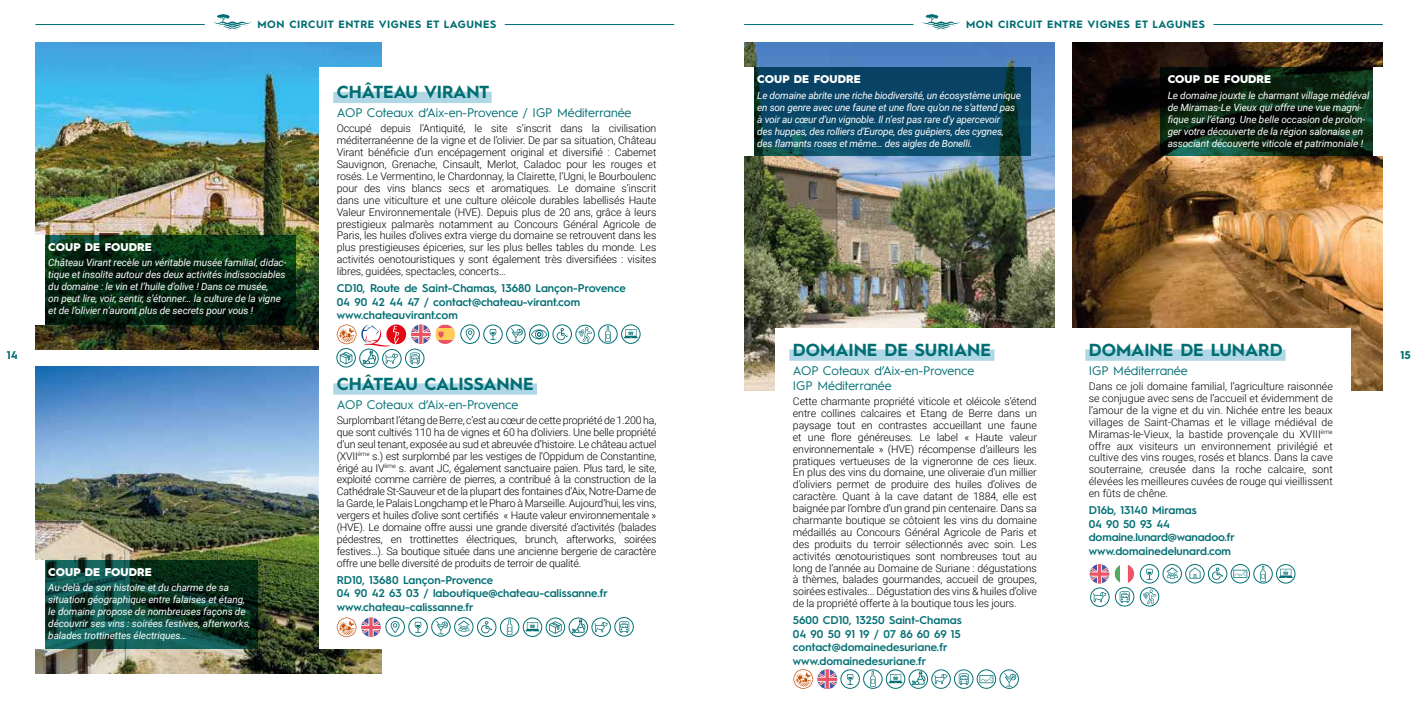
<style>
.page{position:relative;width:1418px;height:709px;background:#fff}
.page>*{position:absolute;margin:0;border:0;box-sizing:border-box;transform-origin:0 0}
.t1{font:700 17.5px "Hurme Geometric Sans 1";color:#006e73}
.t2{font:12.5px/15px "Hurme Geometric Sans 1";color:#006e73}
.t3{font:600 11.25px/13.5px "Hurme Geometric Sans 1";color:#006e73}
.t4{font:900 11.25px "Hurme Geometric Sans 1";color:#fff}
.t5{font:700 11.25px "Hurme Geometric Sans 1";color:#006e73}
.t6{font:300 10.62px/11.9px "Roboto";letter-spacing:-.01em;color:#000;text-align:justify}
.t7{font:700 10.62px "Hurme Geometric Sans 1";letter-spacing:.05em;color:#006e73}
.t8{font:italic 10px/12px "Roboto";letter-spacing:-.01em;color:#fff}
</style>
<div class="page">
<img style="left:35px;top:43px;width:346px;height:306px">
<img style="left:35px;top:367px;width:346px;height:306px">
<img style="left:744px;top:43px;width:310px;height:347px">
<img style="left:1072px;top:43px;width:310px;height:347px">
<hr style="left:35px;top:24px;width:170px;height:1px;background:#006e73">
<hr style="left:744px;top:24px;width:169px;height:1px;background:#006e73">
<hr style="left:505px;top:24px;width:169px;height:1px;background:#006e73">
<hr style="left:1213px;top:24px;width:169px;height:1px;background:#006e73">
<svg style="left:213px;top:14px;width:39px;height:15px"></svg>
<svg style="left:922px;top:14px;width:38px;height:15px"></svg>
<div style="left:319px;top:67px;width:354px;height:581px;background:#fff"></div>
<div style="left:775px;top:328px;width:575px;height:68px;background:#fff"></div>
<svg style="left:44px;top:235px;width:252px;height:89px"></svg>
<svg style="left:44px;top:560px;width:213px;height:88px"></svg>
<div style="left:0;top:235px;width:44px;height:89px;background:#fff"></div>
<div style="left:0;top:560px;width:44px;height:88px;background:#fff"></div>
<svg style="left:1160px;top:67px;width:213px;height:89px"></svg>
<div style="left:1373px;top:67px;width:44px;height:89px;background:#fff"></div>
<svg style="left:753px;top:67px;width:277px;height:89px;fill:#094667"></svg>
<div style="left:709px;top:67px;width:44px;height:89px;background:#fff"></div>
<div style="left:333px;top:92px;width:158px;height:11px;background:#afd7e5"></div>
<div style="left:333px;top:383px;width:204px;height:11px;background:#afd7e5"></div>
<div style="left:789px;top:349px;width:205px;height:12px;background:#afd7e5"></div>
<div style="left:1085px;top:349px;width:200px;height:12px;background:#afd7e5"></div>
<svg style="left:337px;top:617px;width:297px;height:20px"></svg>
<svg style="left:336px;top:324px;width:304px;height:44px"></svg>
<svg style="left:1089px;top:564px;width:206px;height:43px"></svg>
<svg style="left:793px;top:669px;width:225px;height:20px"></svg>
<p class="t7" style="left:257px;top:17px;width:240px">MON CIRCUIT ENTRE VIGNES ET LAGUNES</p>
<p class="t7" style="left:966px;top:17px;width:240px">MON CIRCUIT ENTRE VIGNES ET LAGUNES</p>
<p class="t4" style="left:48px;top:239px;width:105px">COUP DE FOUDRE</p>
<p class="t8" style="left:48px;top:256px;width:240px">Château Virant recèle un véritable musée familial, didac&shy;tique et insolite autour des deux activités indissociables du domaine : le vin et l’huile d’olive ! Dans ce musée,<br>on peut lire, voir, sentir, s’étonner… la culture de la vigne et de l’olivier n’auront plus de secrets pour vous !</p>
<h1 class="t1" style="left:337px;top:80px;width:154px">CHÂTEAU VIRANT</h1>
<p class="t2" style="left:337px;top:104px;width:296px">AOP Coteaux d’Aix-en-Provence / IGP Méditerranée</p>
<p class="t6" style="left:337px;top:122px;width:321px">Occupé depuis l’Antiquité, le site s’inscrit dans la civilisation méditerranéenne de la vigne et de l’olivier. De par sa situation, Château Virant bénéficie d’un encépagement original et diversifié : Cabernet Sauvignon, Grenache, Cinsault, Merlot, Caladoc pour les rouges et rosés. Le Vermentino, le Chardonnay, la Clairette, l’Ugni, le Bourboulenc pour des vins blancs secs et aromatiques. Le domaine s’inscrit dans une viticulture et une culture oléicole durables labellisés Haute Valeur Environnementale (HVE). Depuis plus de 20 ans, grâce à leurs prestigieux palmarès notamment au Concours Général Agricole de Paris, les huiles d’olives extra vierge du domaine se retrouvent dans les plus prestigieuses épiceries, sur les plus belles tables du monde. Les activités oenotouristiques y sont également très diversifiées : visites libres, guidées, spectacles, concerts…</p>
<p class="t3" style="left:337px;top:281px;width:290px">CD10, Route de Saint-Chamas, 13680 Lançon-Provence<br>04 90 42 44 47 / contact@chateau-virant.com www.chateauvirant.com</p>
<p class="t4" style="left:757px;top:71px;width:105px">COUP DE FOUDRE</p>
<p class="t8" style="left:757px;top:89px;width:265px">Le domaine abrite une riche biodiversité, un écosystème unique en son genre avec une faune et une flore qu’on ne s’attend pas à voir au cœur d’un vignoble. Il n’est pas rare d’y apercevoir<br>des huppes, des rolliers d’Europe, des guêpiers, des cygnes, des flamants roses et même… des aigles de Bonelli.</p>
<p class="t4" style="left:1167px;top:71px;width:105px">COUP DE FOUDRE</p>
<p class="t8" style="left:1167px;top:89px;width:203px">Le domaine jouxte le charmant village médiéval de Miramas-Le Vieux qui offre une vue magni&shy;fique sur l’étang. Une belle occasion de prolon&shy;ger votre découverte de la région salonaise en associant découverte viticole et patrimoniale !</p>
<h1 class="t1" style="left:793px;top:338px;width:199px">DOMAINE DE SURIANE</h1>
<p class="t2" style="left:793px;top:362px;width:183px">AOP Coteaux d’Aix-en-Provence<br>IGP Méditerranée</p>
<p class="t6" style="left:793px;top:395px;width:245px">Cette charmante propriété viticole et oléicole s’étend entre collines calcaires et Etang de Berre dans un paysage tout en contrastes accueillant une faune et une flore généreuses. Le label « Haute valeur environnementale » (HVE) récompense d’ailleurs les pratiques vertueuses de la vigneronne de ces lieux.<br>En plus des vins du domaine, une oliveraie d’un millier d’oliviers permet de produire des huiles d’olives de caractère. Quant à la cave datant de 1884, elle est baignée par l’ombre d’un grand pin centenaire. Dans sa charmante boutique se côtoient les vins du domaine médaillés au Concours Général Agricole de Paris et des produits du terroir sélectionnés avec soin. Les activités œnotouristiques sont nombreuses tout au long de l’année au Domaine de Suriane : dégustations à thèmes, balades gourmandes, accueil de groupes, soirées estivales... Dégustation des vins &amp; huiles d’olive de la propriété offerte à la boutique tous les jours.</p>
<p class="t3" style="left:793px;top:612px;width:170px">5600 CD10, 13250 Saint-Chamas<br>04 90 50 91 19 / 07 86 60 69 15 contact@domainedesuriane.fr www.domainedesuriane.fr</p>
<h1 class="t1" style="left:1088px;top:338px;width:195px">DOMAINE DE LUNARD</h1>
<p class="t2" style="left:1088px;top:362px;width:100px">IGP Méditerranée</p>
<p class="t6" style="left:1088px;top:380px;width:245px">Dans ce joli domaine familial, l’agriculture raisonnée se conjugue avec sens de l’accueil et évidemment de l’amour de la vigne et du vin. Nichée entre les beaux villages de Saint-Chamas et le village médiéval de Miramas-le-Vieux, la bastide provençale du XVIII<sup>ème </sup>offre aux visiteurs un environnement privilégié et cultive des vins rouges, rosés et blancs. Dans la cave souterraine, creusée dans la roche calcaire, sont élevées les meilleures cuvées de rouge qui vieillissent en fûts de chêne.</p>
<p class="t3" style="left:1088px;top:502px;width:147px">D16b, 13140 Miramas<br>04 90 50 93 44 domaine.lunard@wanadoo.fr www.domainedelunard.com</p>
<p class="t5" style="left:7px;top:347px;width:13px">14</p>
<p class="t5" style="left:1400px;top:347px;width:12px">15</p>
<h1 class="t1" style="left:337px;top:371px;width:198px">CHÂTEAU CALISSANNE</h1>
<p class="t2" style="left:337px;top:396px;width:183px">AOP Coteaux d’Aix-en-Provence</p>
<p class="t6" style="left:337px;top:414px;width:321px">Surplombant l’étang de Berre, c’est au cœur de cette propriété de 1.200 ha, que sont cultivés 110 ha de vignes et 60 ha d’oliviers. Une belle propriété d’un seul tenant, exposée au sud et abreuvée d’histoire. Le château actuel (XVII<sup>ème</sup> s.) est surplombé par les vestiges de l’Oppidum de Constantine, érigé au IV<sup>ème</sup> s. avant JC, également sanctuaire païen. Plus tard, le site, exploité comme carrière de pierres, a contribué à la construction de la Cathédrale St-Sauveur et de la plupart des fontaines d’Aix, Notre-Dame de la Garde, le Palais Longchamp et le Pharo à Marseille. Aujourd’hui, les vins, vergers et huiles d’olive sont certifiés « Haute valeur environnementale » (HVE). Le domaine offre aussi une grande diversité d’activités (balades pédestres, en trottinettes électriques, brunch, afterworks, soirées festives…). Sa boutique située dans une ancienne bergerie de caractère offre une belle diversité de produits de terroir de qualité.</p>
<p class="t3" style="left:337px;top:572px;width:273px">RD10, 13680 Lançon-Provence<br>04 90 42 63 03 / laboutique@chateau-calissanne.fr www.chateau-calissanne.fr</p>
<p class="t4" style="left:48px;top:564px;width:105px">COUP DE FOUDRE</p>
<p class="t8" style="left:48px;top:581px;width:204px">Au-delà de son histoire et du charme de sa situation géographique entre falaises et étang, le domaine propose de nombreuses façons de découvrir ses vins : soirées festives, afterworks, balades trottinettes électriques…</p>
</div>
